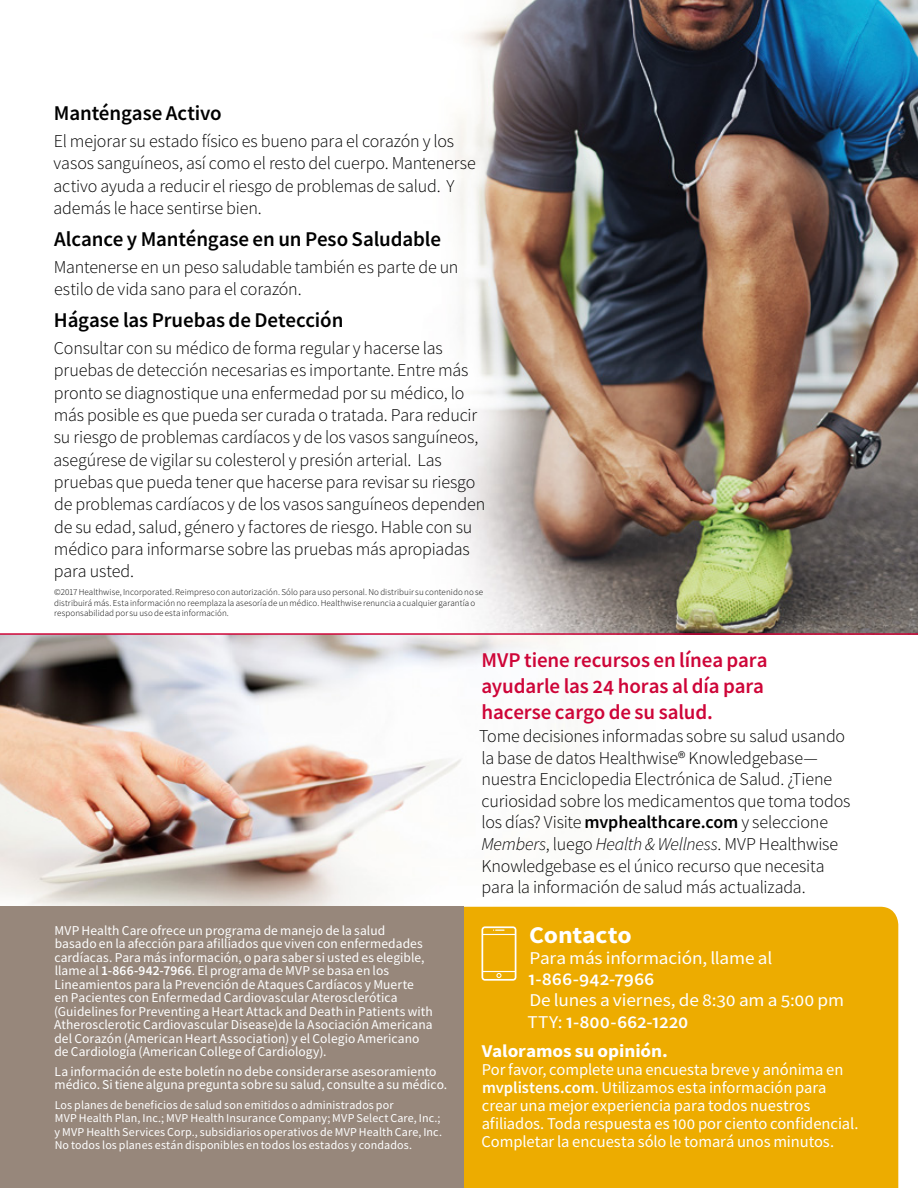
<style>
.page{position:relative;width:918px;height:1188px;background:#fff}
.page>*{position:absolute;margin:0;border:0;box-sizing:border-box;transform-origin:0 0}
.Article_Text{font:700 24px "Source Sans Pro";letter-spacing:-.005em;color:#fff;scale:1.07 1}
.Article_Text-2{font:600 21px/26.1px "Source Sans Pro";letter-spacing:-.005em;color:#ce0538}
.Article_Section_Brea{font:600 21px "Source Sans Pro";letter-spacing:-.005em;color:#000}
.Article_Text-3{font:600 21px "Source Sans Pro";letter-spacing:-.005em;color:#000}
.Article_Text-4{font:300 18px/22.4px "Source Sans Pro";letter-spacing:-.01em;color:#000}
.Article_Text-5{font:18px/21.3px "Source Sans Pro";letter-spacing:-.01em;color:#fff;scale:1.07 1}
.Article_Text-6{font:700 18px "Source Sans Pro";letter-spacing:-.005em;color:#fff;scale:1.07 1}
.Article_Text-7{font:16.5px/18.1px "Source Sans Pro";letter-spacing:-.005em;color:#fff}
.Footer_Text{font:13.5px/13.5px "Source Sans Pro";letter-spacing:.005em;color:#fff}
.Footer_Text-2{font:12px/13.5px "Source Sans Pro";letter-spacing:.01em;color:#fff}
.Article_Text-8{font:300 9px/10.5px "Source Sans Pro";letter-spacing:.01em;color:#000}
.s1{font-weight:600}
.s2{font-style:italic}
</style>
<div class="page">
<img style="left:0;top:635px;width:812px;height:272px">
<img style="left:454px;top:0;width:464px;height:633px">
<div style="left:464px;top:907px;width:434px;height:281px;background:#edac00"></div>
<svg style="left:482px;top:926px;width:34px;height:55px;background:#f0ba2e"></svg>
<hr style="left:0;top:633px;width:918px;height:2px;background:#ce0538">
<div style="left:0;top:907px;width:464px;height:281px;background:#97877b"></div>
<p class="Article_Section_Brea" style="left:54px;top:99px;width:169px">Manténgase Activo</p>
<p class="Article_Text-4" style="left:54px;top:130px;width:424px">El mejorar su estado físico es bueno para el corazón y los vasos sanguíneos, así como el resto del cuerpo. Mantenerse activo ayuda a reducir el riesgo de problemas de salud. Y además le hace sentirse bien.</p>
<p class="Article_Text-3" style="left:54px;top:225px;width:388px">Alcance y Manténgase en un Peso Saludable</p>
<p class="Article_Text-4" style="left:54px;top:256px;width:406px">Mantenerse en un peso saludable también es parte de un estilo de vida sano para el corazón.</p>
<p class="Article_Section_Brea" style="left:54px;top:306px;width:291px">Hágase las Pruebas de Detección</p>
<p class="Article_Text-4" style="left:54px;top:337px;width:433px">Consultar con su médico de forma regular y hacerse las pruebas de detección necesarias es importante. Entre más pronto se diagnostique una enfermedad por su médico, lo más posible es que pueda ser curada o tratada. Para reducir su riesgo de problemas cardíacos y de los vasos sanguíneos, asegúrese de vigilar su colesterol y presión arterial. Las pruebas que pueda tener que hacerse para revisar su riesgo de problemas cardíacos y de los vasos sanguíneos dependen de su edad, salud, género y factores de riesgo. Hable con su médico para informarse sobre las pruebas más apropiadas para usted.</p>
<p class="Article_Text-8" style="left:54px;top:587px;width:431px">©2017 Healthwise, Incorporated. Reimpreso con autorización. Sólo para uso personal. No distribuir su contenido no se distribuirá más. Esta información no reemplaza la asesoría de un médico. Healthwise renuncia a cualquier garantía o responsabilidad por su uso de esta información.</p>
<p class="Footer_Text" style="left:54px;top:924px;width:380px">MVP Health Care ofrece un programa de manejo de la salud<br>basado en la afección para afilliados que viven con enfermedades cardíacas. Para más información, o para saber si usted es elegible, llame al <span class="s1">1-866-942-7966</span>. El programa de MVP se basa en los Lineamientos para la Prevención de Ataques Cardíacos y Muerte<br>en Pacientes con Enfermedad Cardiovascular Aterosclerótica (Guidelines for Preventing a Heart Attack and Death in Patients with Atherosclerotic Cardiovascular Disease)de la Asociación Americana del Corazón (American Heart Association) y el Colegio Americano de Cardiología (American College of Cardiology).</p>
<p class="Footer_Text" style="left:54px;top:1065px;width:394px">La información de este boletín no debe considerarse asesoramiento médico. Si tiene alguna pregunta sobre su salud, consulte a su médico.</p>
<p class="Footer_Text-2" style="left:55px;top:1098px;width:389px">Los planes de beneficios de salud son emitidos o administrados por<br>MVP Health Plan, Inc.; MVP Health Insurance Company; MVP Select Care, Inc.; y MVP Health Services Corp., subsidiarios operativos de MVP Health Care, Inc.<br>No todos los planes están disponibles en todos los estados y condados.</p>
<p class="Article_Text-2" style="left:481px;top:647px;width:288px">MVP tiene recursos en línea para ayudarle las 24 horas al día para hacerse cargo de su salud.</p>
<p class="Article_Text-4" style="left:479px;top:725px;width:373px;line-height:21.6px">Tome decisiones informadas sobre su salud usando la base de datos Healthwise® Knowledgebase— nuestra Enciclopedia Electrónica de Salud. ¿Tiene curiosidad sobre los medicamentos que toma todos los días? Visite <span class="s1">mvphealthcare.com</span> y seleccione <span class="s2">Members</span>, luego <span class="s2">Health &amp; Wellness</span>. MVP Healthwise Knowledgebase es el único recurso que necesita para la información de salud más actualizada.</p>
<p class="Article_Text" style="left:529px;top:919px;width:97px">Contacto</p>
<p class="Article_Text-5" style="left:528px;top:947px;width:297px">Para más información, llame al<br><span class="s1">1-866-942-7966<br></span>De lunes a viernes, de 8:30 am a 5:00 pm<br>TTY: <span class="s1">1-800-662-1220</span></p>
<p class="Article_Text-6" style="left:482px;top:1038px;width:176px">Valoramos su opinión.</p>
<p class="Article_Text-7" style="left:482px;top:1060px;width:378px">Por favor, complete una encuesta breve y anónima en <span class="s1">mvplistens.com</span>. Utilizamos esta información para crear una mejor experiencia para todos nuestros afiliados. Toda respuesta es 100 por ciento confidencial.<br>Completar la encuesta sólo le tomará unos minutos.</p>
</div>
